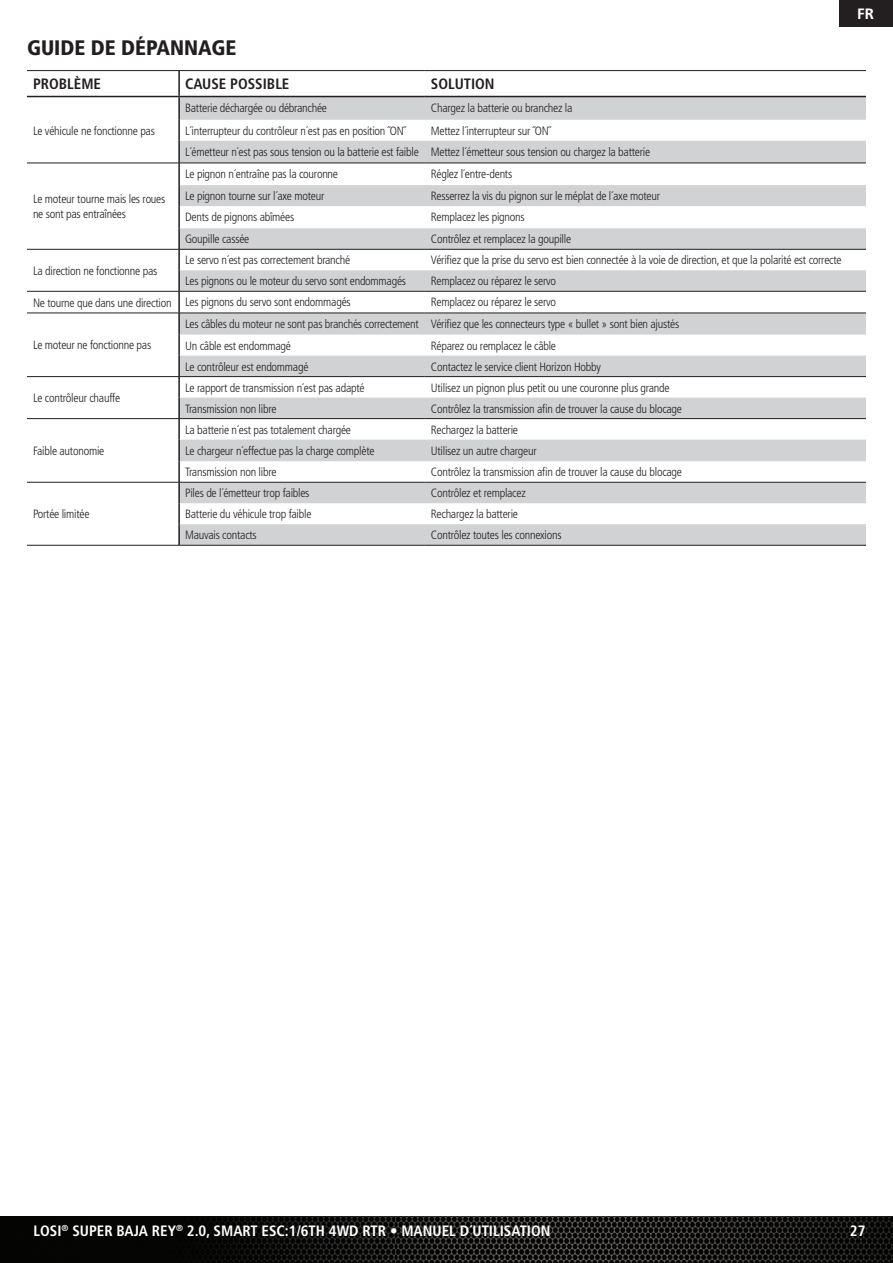
<style>
.page{position:relative;width:893px;height:1263px;background:#fff}
.page>*{position:absolute;margin:0;border:0;box-sizing:border-box;transform-origin:0 0}
.t1{font:900 condensed 21px "Frutiger LT Std";color:#231f20}
.t2{font:700 condensed 15px "Frutiger LT Std";color:#fff}
.subheader{font:700 condensed 15px "Frutiger LT Std";color:#231f20}
.t3{font:700 15px "Frutiger LT Std";color:#fff}
.Body{font:300 condensed 12px/14.4px "Frutiger LT Std";letter-spacing:-.02em;color:#231f20}
</style>
<div class="page">
<img style="left:0;top:1216px;width:893px;height:47px">
<div style="left:839px;top:0;width:54px;height:27px;background:#231f20"></div>
<svg style="left:180px;top:97px;width:686px;height:448px;fill:#d1d2d4"></svg>
<svg style="left:180px;top:292px;width:686px;height:21px"></svg>
<div style="left:180px;top:483px;width:686px;height:20px;background:#d1d2d4"></div>
<hr style="left:27px;top:96px;width:152px;height:1px;background:#231f20">
<hr style="left:179px;top:96px;width:246px;height:1px;background:#231f20">
<hr style="left:425px;top:96px;width:441px;height:1px;background:#231f20">
<hr style="left:178px;top:71px;width:2px;height:25px;background:#231f20">
<hr style="left:178px;top:97px;width:2px;height:23px;background:#231f20">
<hr style="left:178px;top:120px;width:2px;height:21px;background:#231f20">
<hr style="left:178px;top:141px;width:2px;height:22px;background:#231f20">
<hr style="left:178px;top:163px;width:2px;height:22px;background:#231f20">
<hr style="left:178px;top:185px;width:2px;height:21px;background:#231f20">
<hr style="left:178px;top:206px;width:2px;height:22px;background:#231f20">
<hr style="left:178px;top:228px;width:2px;height:21px;background:#231f20">
<hr style="left:178px;top:249px;width:2px;height:21px;background:#231f20">
<hr style="left:178px;top:270px;width:2px;height:21px;background:#231f20">
<hr style="left:178px;top:291px;width:2px;height:22px;background:#231f20">
<hr style="left:178px;top:313px;width:2px;height:22px;background:#231f20">
<hr style="left:178px;top:335px;width:2px;height:21px;background:#231f20">
<hr style="left:178px;top:356px;width:2px;height:20px;background:#231f20">
<hr style="left:178px;top:377px;width:2px;height:21px;background:#231f20">
<hr style="left:178px;top:398px;width:2px;height:20px;background:#231f20">
<hr style="left:178px;top:419px;width:2px;height:21px;background:#231f20">
<hr style="left:178px;top:440px;width:2px;height:21px;background:#231f20">
<hr style="left:178px;top:461px;width:2px;height:21px;background:#231f20">
<hr style="left:178px;top:482px;width:2px;height:21px;background:#231f20">
<hr style="left:178px;top:503px;width:2px;height:21px;background:#231f20">
<hr style="left:178px;top:524px;width:2px;height:21px;background:#231f20">
<hr style="left:27px;top:163px;width:152px;height:1px;background:#231f20">
<hr style="left:27px;top:249px;width:152px;height:1px;background:#231f20">
<hr style="left:27px;top:291px;width:152px;height:1px;background:#231f20">
<hr style="left:27px;top:313px;width:152px;height:1px;background:#231f20">
<hr style="left:27px;top:376px;width:152px;height:1px;background:#231f20">
<hr style="left:27px;top:418px;width:152px;height:1px;background:#231f20">
<hr style="left:27px;top:482px;width:152px;height:1px;background:#231f20">
<hr style="left:27px;top:545px;width:152px;height:1px;background:#231f20">
<hr style="left:179px;top:163px;width:246px;height:1px;background:#231f20">
<hr style="left:425px;top:163px;width:441px;height:1px;background:#231f20">
<hr style="left:179px;top:249px;width:246px;height:1px;background:#231f20">
<hr style="left:425px;top:249px;width:441px;height:1px;background:#231f20">
<hr style="left:179px;top:291px;width:246px;height:1px;background:#231f20">
<hr style="left:425px;top:291px;width:441px;height:1px;background:#231f20">
<hr style="left:179px;top:313px;width:246px;height:1px;background:#231f20">
<hr style="left:425px;top:313px;width:441px;height:1px;background:#231f20">
<hr style="left:179px;top:376px;width:246px;height:1px;background:#231f20">
<hr style="left:425px;top:376px;width:441px;height:1px;background:#231f20">
<hr style="left:179px;top:418px;width:246px;height:1px;background:#231f20">
<hr style="left:425px;top:418px;width:441px;height:1px;background:#231f20">
<hr style="left:179px;top:482px;width:246px;height:1px;background:#231f20">
<hr style="left:425px;top:482px;width:441px;height:1px;background:#231f20">
<hr style="left:179px;top:545px;width:246px;height:1px;background:#231f20">
<hr style="left:425px;top:545px;width:441px;height:1px;background:#231f20">
<hr style="left:27px;top:70px;width:152px;height:1px;background:#231f20">
<hr style="left:179px;top:70px;width:246px;height:1px;background:#231f20">
<hr style="left:425px;top:70px;width:441px;height:1px;background:#231f20">
<p class="t1" style="left:27px;top:35px;width:211px">GUIDE DE DÉPANNAGE</p>
<p class="subheader" style="left:33px;top:75px;width:70px">PROBLÈME</p>
<p class="subheader" style="left:185px;top:75px;width:106px">CAUSE POSSIBLE</p>
<p class="subheader" style="left:431px;top:75px;width:65px">SOLUTION</p>
<p class="Body" style="left:33px;top:123px;width:123px">Le véhicule ne fonctionne pas</p>
<p class="Body" style="left:185px;top:101px;width:143px">Batterie déchargée ou débranchée</p>
<p class="Body" style="left:431px;top:101px;width:143px">Chargez la batterie ou branchez la</p>
<p class="Body" style="left:185px;top:124px;width:222px">L´interrupteur du contrôleur n´est pas en position ˝ON˝</p>
<p class="Body" style="left:431px;top:124px;width:121px">Mettez l´interrupteur sur ˝ON˝</p>
<p class="Body" style="left:185px;top:145px;width:235px">L´émetteur n´est pas sous tension ou la batterie est faible</p>
<p class="Body" style="left:431px;top:145px;width:221px">Mettez l´émetteur sous tension ou chargez la batterie</p>
<p class="Body" style="left:33px;top:192px;width:134px">Le moteur tourne mais les roues ne sont pas entraînées</p>
<p class="Body" style="left:33px;top:264px;width:126px">La direction ne fonctionne pas</p>
<p class="Body" style="left:185px;top:167px;width:154px">Le pignon n´entraîne pas la couronne</p>
<p class="Body" style="left:431px;top:167px;width:83px">Réglez l´entre-dents</p>
<p class="Body" style="left:185px;top:189px;width:141px">Le pignon tourne sur l´axe moteur</p>
<p class="Body" style="left:431px;top:189px;width:231px">Resserrez la vis du pignon sur le méplat de l´axe moteur</p>
<p class="Body" style="left:185px;top:210px;width:111px">Dents de pignons abîmées</p>
<p class="Body" style="left:431px;top:210px;width:95px">Remplacez les pignons</p>
<p class="Body" style="left:185px;top:232px;width:66px">Goupille cassée</p>
<p class="Body" style="left:431px;top:232px;width:142px">Contrôlez et remplacez la goupille</p>
<p class="Body" style="left:185px;top:253px;width:167px">Le servo n´est pas correctement branché</p>
<p class="Body" style="left:431px;top:253px;width:412px">Vérifiez que la prise du servo est bien connectée à la voie de direction, et que la polarité est correcte</p>
<p class="Body" style="left:185px;top:274px;width:223px">Les pignons ou le moteur du servo sont endommagés</p>
<p class="Body" style="left:431px;top:274px;width:127px">Remplacez ou réparez le servo</p>
<p class="Body" style="left:33px;top:295px;width:140px">Ne tourne que dans une direction</p>
<p class="Body" style="left:185px;top:295px;width:167px">Les pignons du servo sont endommagés</p>
<p class="Body" style="left:431px;top:295px;width:127px">Remplacez ou réparez le servo</p>
<p class="Body" style="left:33px;top:338px;width:120px">Le moteur ne fonctionne pas</p>
<p class="Body" style="left:185px;top:317px;width:235px">Les câbles du moteur ne sont pas branchés correctement</p>
<p class="Body" style="left:431px;top:317px;width:250px">Vérifiez que les connecteurs type « bullet » sont bien ajustés</p>
<p class="Body" style="left:185px;top:338px;width:107px">Un câble est endommagé</p>
<p class="Body" style="left:431px;top:338px;width:127px">Réparez ou remplacez le câble</p>
<p class="Body" style="left:185px;top:359px;width:125px">Le contrôleur est endommagé</p>
<p class="Body" style="left:431px;top:359px;width:171px">Contactez le service client Horizon Hobby</p>
<p class="Body" style="left:33px;top:391px;width:89px">Le contrôleur chauffe</p>
<p class="Body" style="left:33px;top:444px;width:73px">Faible autonomie</p>
<p class="Body" style="left:33px;top:507px;width:58px">Portée limitée</p>
<p class="Body" style="left:185px;top:380px;width:181px">Le rapport de transmission n´est pas adapté</p>
<p class="Body" style="left:431px;top:380px;width:240px">Utilisez un pignon plus petit ou une couronne plus grande</p>
<p class="Body" style="left:185px;top:401px;width:93px">Transmission non libre</p>
<p class="Body" style="left:431px;top:401px;width:253px">Contrôlez la transmission afin de trouver la cause du blocage</p>
<p class="Body" style="left:185px;top:422px;width:167px">La batterie n´est pas totalement chargée</p>
<p class="Body" style="left:431px;top:422px;width:89px">Rechargez la batterie</p>
<p class="Body" style="left:185px;top:443px;width:191px">Le chargeur n´effectue pas la charge complète</p>
<p class="Body" style="left:431px;top:443px;width:107px">Utilisez un autre chargeur</p>
<p class="Body" style="left:185px;top:465px;width:93px">Transmission non libre</p>
<p class="Body" style="left:431px;top:465px;width:253px">Contrôlez la transmission afin de trouver la cause du blocage</p>
<p class="Body" style="left:185px;top:486px;width:126px">Piles de l´émetteur trop faibles</p>
<p class="Body" style="left:431px;top:486px;width:96px">Contrôlez et remplacez</p>
<p class="Body" style="left:185px;top:507px;width:128px">Batterie du véhicule trop faible</p>
<p class="Body" style="left:431px;top:507px;width:89px">Rechargez la batterie</p>
<p class="Body" style="left:185px;top:528px;width:73px">Mauvais contacts</p>
<p class="Body" style="left:431px;top:528px;width:132px">Contrôlez toutes les connexions</p>
<p class="t3" style="left:857px;top:5px;width:18px">FR</p>
<p class="t2" style="left:33px;top:1222px;width:519px">LOSI<sup>®</sup> SUPER BAJA REY<sup>®</sup> 2.0, SMART ESC:1/6TH 4WD RTR • MANUEL D´UTILISATION</p>
<p class="t2" style="left:850px;top:1222px;width:17px">27</p>
</div>
